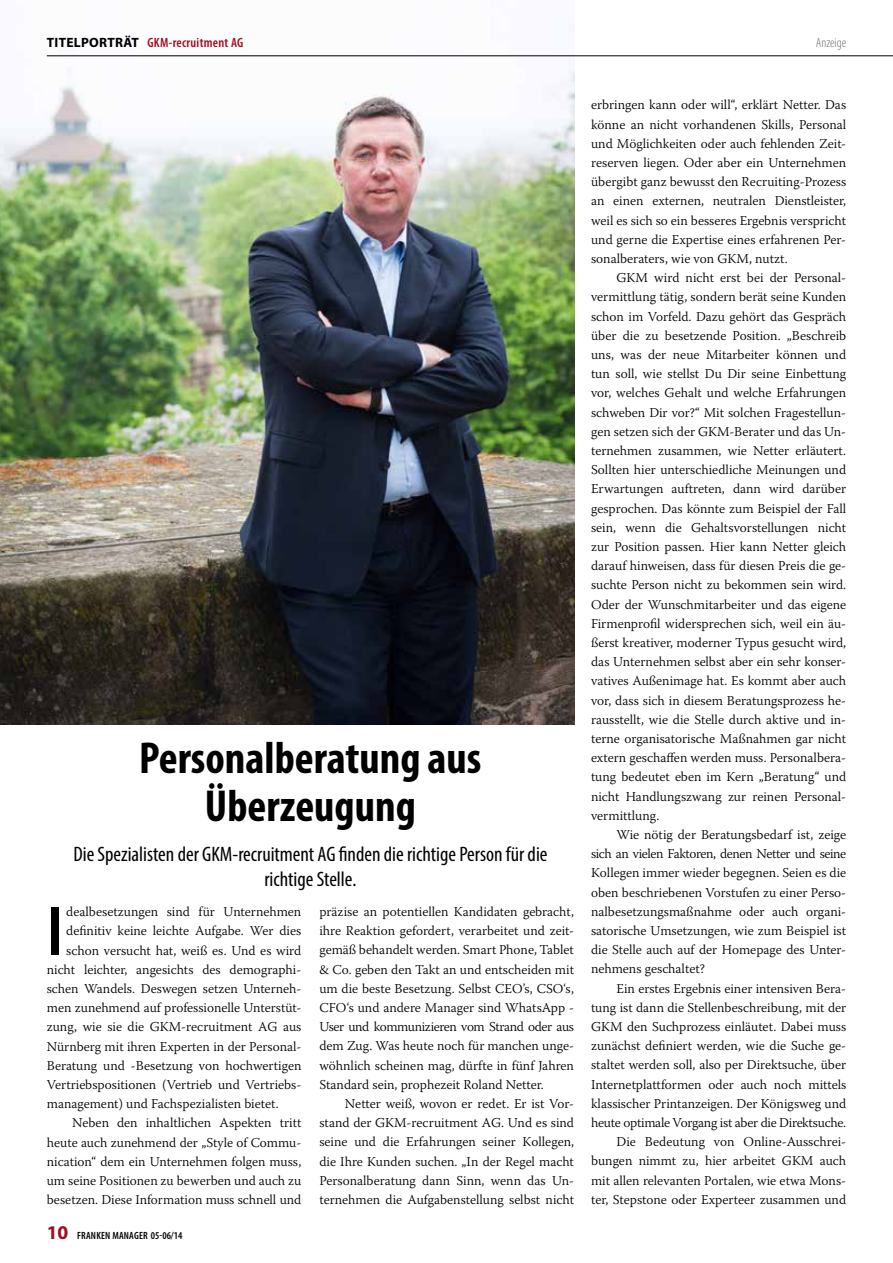
<style>
.page{position:relative;width:893px;height:1263px;background:#fff}
.page>*{position:absolute;margin:0;border:0;box-sizing:border-box;transform-origin:0 0}
.t1{font:600 condensed 70.5px "Myriad Pro";color:#000}
.t2{font:700 condensed 45px/48px "Myriad Pro";color:#000;text-align:center}
.t3{font:condensed 21px/25.2px "Myriad Pro";color:#000;text-align:center}
.t4{font:300 13.5px/19.2px "Warnock Pro";color:#000;text-align:justify}
.t5{font:600 condensed 13.5px "Myriad Pro";letter-spacing:.02em;color:#a00c1f}
.t6{font:300 condensed 13.5px "Myriad Pro";color:#6f6f6e}
.t7{font:600 condensed 10.5px "Myriad Pro";letter-spacing:.02em;color:#000}
.s1{font-weight:700;font-stretch:normal;color:#000}
.s2{font-weight:700;font-stretch:normal;font-size:19.5px;color:#a00c1f}
</style>
<div class="page">
<img style="left:0;top:55px;width:574px;height:669px">
<hr style="left:47px;top:55px;width:846px;height:1px;background:#000">
<p class="t5" style="left:47px;top:34px;width:198px"><span class="s1">TITELPORTRÄT</span> GKM-recruitment AG</p>
<p class="t6" style="left:816px;top:34px;width:32px">Anzeige</p>
<h2 class="t2" style="left:139px;top:733px;width:344px">Personalberatung aus<br>Überzeugung</h2>
<h3 class="t3" style="left:73px;top:841px;width:476px">Die Spezialisten der GKM-recruitment AG finden die richtige Person für die richtige Stelle.</h3>
<h1 class="t1" style="left:47px;top:888px;width:17px">I</h1>
<p class="t4" style="left:66px;top:902px;width:237px">dealbesetzungen sind für Unternehmen</p>
<p class="t4" style="left:66px;top:921px;width:237px">definitiv keine leichte Aufgabe. Wer dies</p>
<p class="t4" style="left:66px;top:940px;width:237px">schon versucht hat, weiß es. Und es wird</p>
<p class="t4" style="left:47px;top:959px;width:256px">nicht leichter, angesichts des demographi-</p>
<p class="t4" style="left:47px;top:979px;width:256px">schen Wandels. Deswegen setzen Unterneh-</p>
<p class="t4" style="left:47px;top:998px;width:256px">men zunehmend auf professionelle Unterstüt-</p>
<p class="t4" style="left:47px;top:1017px;width:256px">zung, wie sie die GKM-recruitment AG aus</p>
<p class="t4" style="left:47px;top:1036px;width:256px">Nürnberg mit ihren Experten in der Personal-</p>
<p class="t4" style="left:47px;top:1055px;width:256px">Beratung und -Besetzung von hochwertigen</p>
<p class="t4" style="left:47px;top:1075px;width:256px">Vertriebspositionen (Vertrieb und Vertriebs-</p>
<p class="t4" style="left:47px;top:1094px;width:234px">management) und Fachspezialisten bietet.</p>
<p class="t4" style="left:72px;top:1113px;width:231px">Neben den inhaltlichen Aspekten tritt</p>
<p class="t4" style="left:47px;top:1132px;width:256px">heute auch zunehmend der „Style of Commu-</p>
<p class="t4" style="left:47px;top:1151px;width:256px">nication“ dem ein Unternehmen folgen muss,</p>
<p class="t4" style="left:47px;top:1171px;width:256px">um seine Positionen zu bewerben und auch zu</p>
<p class="t4" style="left:47px;top:1190px;width:256px">besetzen. Diese Information muss schnell und</p>
<p class="t7" style="left:47px;top:1229px;width:137px"><span class="s2">10</span> Franken MANAGER 05-06/14</p>
<p class="t4" style="left:319px;top:902px;width:256px">präzise an potentiellen Kandidaten gebracht, ihre Reaktion gefordert, verarbeitet und zeit&shy;gemäß behandelt werden. Smart Phone, Tablet &amp; Co. geben den Takt an und entscheiden mit um die beste Besetzung. Selbst CEO’s, CSO‘s, CFO‘s und andere Manager sind WhatsApp - User und kommunizieren vom Strand oder aus dem Zug. Was heute noch für manchen unge&shy;wöhnlich scheinen mag, dürfte in fünf Jahren Standard sein, prophezeit Roland Netter.</p>
<p class="t4" style="left:319px;top:1094px;width:256px;text-indent:26px">Netter weiß, wovon er redet. Er ist Vor&shy;stand der GKM-recruitment AG. Und es sind seine und die Erfahrungen seiner Kollegen, die Ihre Kunden suchen. „In der Regel macht Personalberatung dann Sinn, wenn das Un&shy;ternehmen die Aufgabenstellung selbst nicht</p>
<p class="t4" style="left:591px;top:95px;width:257px">erbringen kann oder will“, erklärt Netter. Das könne an nicht vorhandenen Skills, Personal und Möglichkeiten oder auch fehlenden Zeit&shy;reserven liegen. Oder aber ein Unternehmen übergibt ganz bewusst den Recruiting-Prozess an einen externen, neutralen Dienstleister, weil es sich so ein besseres Ergebnis verspricht und gerne die Expertise eines erfahrenen Per&shy;sonalberaters, wie von GKM, nutzt.</p>
<p class="t4" style="left:591px;top:268px;width:257px;text-indent:26px">GKM wird nicht erst bei der Personal&shy;vermittlung tätig, sondern berät seine Kunden schon im Vorfeld. Dazu gehört das Gespräch über die zu besetzende Position. „Beschreib uns, was der neue Mitarbeiter können und tun soll, wie stellst Du Dir seine Einbettung vor, welches Gehalt und welche Erfahrungen schweben Dir vor?“ Mit solchen Fragestellun&shy;gen setzen sich der GKM-Berater und das Un&shy;ternehmen zusammen, wie Netter erläutert.<br>Sollten hier unterschiedliche Meinungen und Erwartungen auftreten, dann wird darüber gesprochen. Das könnte zum Beispiel der Fall sein, wenn die Gehaltsvorstellungen nicht zur Position passen. Hier kann Netter gleich darauf hinweisen, dass für diesen Preis die ge&shy;suchte Person nicht zu bekommen sein wird.<br>Oder der Wunschmitarbeiter und das eigene Firmenprofil widersprechen sich, weil ein äu&shy;ßerst kreativer, moderner Typus gesucht wird, das Unternehmen selbst aber ein sehr konser&shy;vatives Außenimage hat. Es kommt aber auch vor, dass sich in diesem Beratungsprozess he&shy;rausstellt, wie die Stelle durch aktive und in&shy;terne organisatorische Maßnahmen gar nicht extern geschaffen werden muss. Personalbera&shy;tung bedeutet eben im Kern „Beratung“ und nicht Handlungszwang zur reinen Personal&shy;vermittlung.</p>
<p class="t4" style="left:591px;top:825px;width:257px;text-indent:26px">Wie nötig der Beratungsbedarf ist, zeige sich an vielen Faktoren, denen Netter und seine Kollegen immer wieder begegnen. Seien es die oben beschriebenen Vorstufen zu einer Perso&shy;nalbesetzungsmaßnahme oder auch organi&shy;satorische Umsetzungen, wie zum Beispiel ist die Stelle auch auf der Homepage des Unter&shy;nehmens geschaltet?</p>
<p class="t4" style="left:591px;top:978px;width:257px;text-align:right">Ein erstes Ergebnis einer intensiven Bera&shy;tung ist dann die Stellenbeschreibung, mit der GKM den Suchprozess einläutet. Dabei muss zunächst definiert werden, wie die Suche ge&shy;staltet werden soll, also per Direktsuche, über Internetplattformen oder auch noch mittels klassischer Printanzeigen. Der Königsweg und heute optimale Vorgang ist aber die Direktsuche.<br>Die Bedeutung von Online-Ausschrei&shy;bungen nimmt zu, hier arbeitet GKM auch mit allen relevanten Portalen, wie etwa Mons&shy;ter, Stepstone oder Experteer zusammen und</p>
</div>
